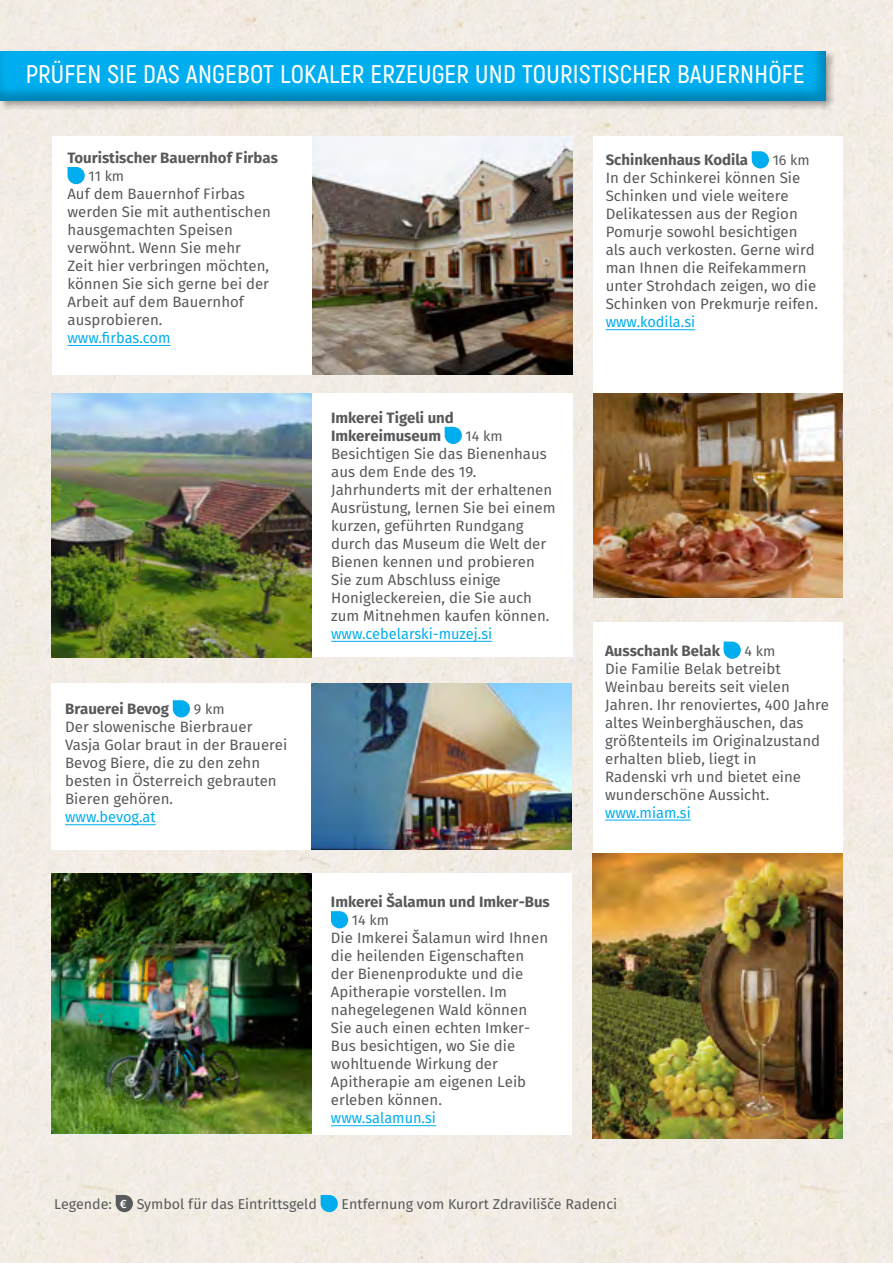
<style>
.page{position:relative;width:893px;height:1263px;background:#fff}
.page>*{position:absolute;margin:0;border:0;box-sizing:border-box;transform-origin:0 0}
.t1{font:600 25.5px "Akrobat";letter-spacing:.01em;color:#fff}
.t2{font:15px/18px "Fira Sans";color:#58595b}
.t3{font:700 15px/18px "Fira Sans";color:#58595b}
.t4{font:15px "Fira Sans";color:#00aeef}
.t5{font:14.25px "Fira Sans";color:#58595b}
.s1{font-weight:500;font-size:12px;color:#fff}
</style>
<div class="page">
<div style="left:0;top:46px;width:893px;height:1217px;background:#f2ece4"></div>
<div style="left:0;top:50px;width:834px;height:60px;background:#000;opacity:.35"></div>
<div style="left:0;top:23px;width:843px;height:78px;background:#000;opacity:.25"></div>
<div style="left:52px;top:136px;width:281px;height:239px;background:#fff"></div>
<img style="left:312px;top:136px;width:260px;height:239px">
<div style="left:291px;top:393px;width:281px;height:264px;background:#fff"></div>
<img style="left:52px;top:393px;width:260px;height:264px">
<hr style="left:68px;top:345px;width:102px;height:1px;background:#00aeef">
<svg style="left:68px;top:167px;width:17px;height:17px"></svg>
<hr style="left:331px;top:641px;width:161px;height:1px;background:#00aeef">
<svg style="left:445px;top:427px;width:17px;height:17px"></svg>
<div style="left:593px;top:136px;width:250px;height:260px;background:#fff"></div>
<img style="left:593px;top:393px;width:250px;height:205px">
<hr style="left:606px;top:329px;width:89px;height:1px;background:#00aeef">
<svg style="left:752px;top:151px;width:17px;height:17px"></svg>
<div style="left:51px;top:683px;width:282px;height:166px;background:#fff"></div>
<img style="left:312px;top:683px;width:260px;height:166px">
<hr style="left:65px;top:824px;width:91px;height:1px;background:#00aeef">
<svg style="left:173px;top:700px;width:17px;height:17px"></svg>
<div style="left:593px;top:622px;width:249px;height:231px;background:#fff"></div>
<img style="left:593px;top:853px;width:249px;height:285px">
<hr style="left:605px;top:820px;width:86px;height:1px;background:#00aeef">
<svg style="left:724px;top:642px;width:17px;height:17px"></svg>
<div style="left:290px;top:873px;width:282px;height:261px;background:#fff"></div>
<img style="left:51px;top:873px;width:260px;height:261px">
<hr style="left:331px;top:1125px;width:105px;height:1px;background:#00aeef">
<svg style="left:331px;top:911px;width:17px;height:17px"></svg>
<svg style="left:116px;top:1195px;width:17px;height:17px"></svg>
<svg style="left:321px;top:1195px;width:17px;height:17px"></svg>
<h1 class="t1" style="left:26px;top:59px;width:780px">PRÜFEN SIE DAS ANGEBOT LOKALER ERZEUGER UND TOURISTISCHER BAUERNHÖFE</h1>
<p class="t3" style="left:68px;top:150px;width:212px">Touristischer Bauernhof Firbas</p>
<p class="t5" style="left:89px;top:166px;width:37px">11 km</p>
<p class="t2" style="left:68px;top:186px;width:205px">Auf dem Bauernhof Firbas werden Sie mit authentischen hausgemachten Speisen verwöhnt. Wenn Sie mehr<br>Zeit hier verbringen möchten, können Sie sich gerne bei der<br>Arbeit auf dem Bauernhof ausprobieren.</p>
<p class="t4" style="left:68px;top:327px;width:104px">www.firbas.com</p>
<p class="t3" style="left:65px;top:701px;width:106px">Brauerei Bevog</p>
<p class="t5" style="left:194px;top:699px;width:32px">9 km</p>
<p class="t2" style="left:65px;top:719px;width:224px">Der slowenische Bierbrauer<br>Vasja Golar braut in der Brauerei<br>Bevog Biere, die zu den zehn besten in Österreich gebrauten<br>Bieren gehören.</p>
<p class="t4" style="left:65px;top:807px;width:92px">www.bevog.at</p>
<p class="t3" style="left:331px;top:410px;width:124px">Imkerei Tigeli und<br>Imkereimuseum</p>
<p class="t5" style="left:466px;top:426px;width:39px">14 km</p>
<p class="t2" style="left:331px;top:446px;width:226px">Besichtigen Sie das Bienenhaus aus dem Ende des 19.<br>Jahrhunderts mit der erhaltenen<br>Ausrüstung, lernen Sie bei einem kurzen, geführten Rundgang durch das Museum die Welt der<br>Bienen kennen und probieren<br>Sie zum Abschluss einige<br>Honigleckereien, die Sie auch zum Mitnehmen kaufen können.</p>
<p class="t4" style="left:331px;top:623px;width:163px">www.cebelarski-muzej.si</p>
<p class="t3" style="left:331px;top:894px;width:220px">Imkerei Šalamun und Imker-Bus</p>
<p class="t5" style="left:352px;top:910px;width:39px">14 km</p>
<p class="t2" style="left:331px;top:930px;width:219px">Die Imkerei Šalamun wird Ihnen die heilenden Eigenschaften der Bienenprodukte und die<br>Apitherapie vorstellen. Im nahegelegenen Wald können<br>Sie auch einen echten Imker-<br>Bus besichtigen, wo Sie die wohltuende Wirkung der<br>Apitherapie am eigenen Leib erleben können.</p>
<p class="t4" style="left:331px;top:1108px;width:107px">www.salamun.si</p>
<p class="t3" style="left:606px;top:152px;width:144px">Schinkenhaus Kodila</p>
<p class="t5" style="left:773px;top:150px;width:39px">16 km</p>
<p class="t2" style="left:606px;top:170px;width:214px">In der Schinkerei können Sie<br>Schinken und viele weitere<br>Delikatessen aus der Region<br>Pomurje sowohl besichtigen als auch verkosten. Gerne wird man Ihnen die Reifekammern unter Strohdach zeigen, wo die<br>Schinken von Prekmurje reifen.</p>
<p class="t4" style="left:606px;top:312px;width:91px">www.kodila.si</p>
<p class="t3" style="left:605px;top:643px;width:116px">Ausschank Belak</p>
<p class="t5" style="left:745px;top:641px;width:32px">4 km</p>
<p class="t2" style="left:605px;top:661px;width:225px">Die Familie Belak betreibt<br>Weinbau bereits seit vielen<br>Jahren. Ihr renoviertes, 400 Jahre altes Weinberghäuschen, das größtenteils im Originalzustand erhalten blieb, liegt in<br>Radenski vrh und bietet eine wunderschöne Aussicht.</p>
<p class="t4" style="left:605px;top:802px;width:87px">www.miam.si</p>
<p class="t5" style="left:54px;top:1194px;width:264px">Legende: <span class="s1">€</span> Symbol für das Eintrittsgeld</p>
<p class="t5" style="left:342px;top:1194px;width:277px">Entfernung vom Kurort Zdravilišče Radenci</p>
</div>
